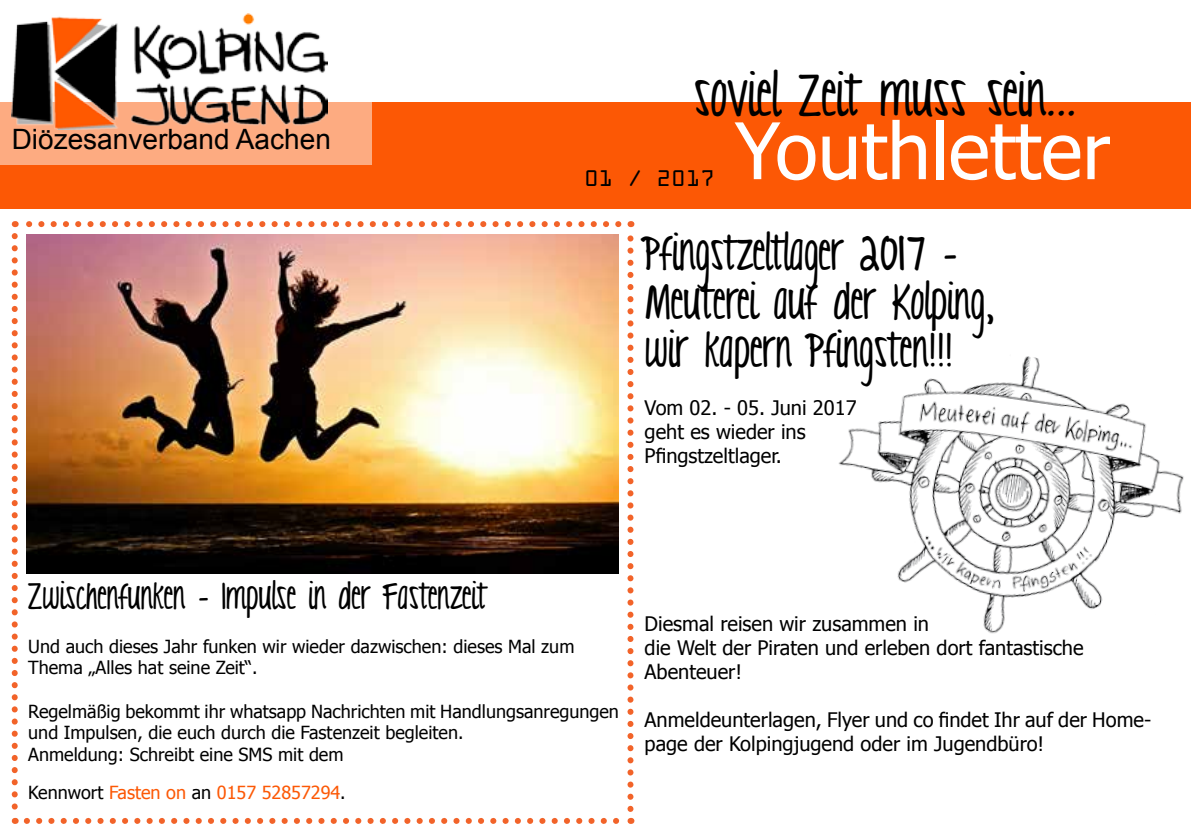
<style>
.page{position:relative;width:1191px;height:840px;background:#fff}
.page>*{position:absolute;margin:0;border:0;box-sizing:border-box;transform-origin:0 0}
.t1{font:78px "Tahoma";color:#fff}
.t2{font:48px "KG Love You Through It";color:#000}
.t3{font:40px/48px "KG Love You Through It";color:#000}
.t4{font:30px "KG Love You Through It";color:#000}
.t5{font:28px "Arial";color:#000}
.t6{font:24px "OCRA Extended";color:#000}
.t7{font:20px/24px "Tahoma";color:#000}
.t8{font:18px/21.6px "Tahoma";color:#000}
.t9{font:18px "Tahoma";color:#fc5805}
.s1{color:#000}
</style>
<div class="page">
<div style="left:0;top:102px;width:1191px;height:107px;background:#fc5805"></div>
<svg style="left:0;top:13px;width:371px;height:152px;fill:#fdab81"></svg>
<img style="left:12px;top:14px;width:315px;height:115px">
<img style="left:838px;top:356px;width:346px;height:278px">
<svg style="left:27px;top:817px;width:593px;height:6px"></svg>
<svg style="left:12px;top:236px;width:6px;height:587px"></svg>
<svg style="left:627px;top:221px;width:6px;height:587px"></svg>
<svg style="left:15px;top:221px;width:603px;height:6px"></svg>
<img style="left:26px;top:234px;width:593px;height:339px">
<h3 class="t5" style="left:12px;top:121px;width:321px">Diözesanverband Aachen</h3>
<h2 class="t2" style="left:693px;top:71px;width:384px">soviel Zeit muss sein...</h2>
<h3 class="t6" style="left:584px;top:165px;width:132px">01 / 2017</h3>
<h1 class="t1" style="left:735px;top:98px;width:377px">Youthletter</h1>
<h3 class="t3" style="left:644px;top:232px;width:352px">Pfingstzeltlager 2017 -<br>Meuterei auf der Kolping, wir kapern Pfingsten!!!</h3>
<p class="t7" style="left:644px;top:394px;width:213px">Vom 02. - 05. Juni 2017 geht es wieder ins<br>Pfingstzeltlager.</p>
<h3 class="t4" style="left:28px;top:581px;width:459px">Zwischenfunken - Impulse in der Fastenzeit</h3>
<p class="t8" style="left:28px;top:634px;width:548px">Und auch dieses Jahr funken wir wieder dazwischen: dieses Mal zum<br>Thema „Alles hat seine Zeit“.</p>
<p class="t8" style="left:28px;top:699px;width:592px">Regelmäßig bekommt ihr whatsapp Nachrichten mit Handlungsanregungen und Impulsen, die euch durch die Fastenzeit begleiten.<br>Anmeldung: Schreibt eine SMS mit dem</p>
<p class="t9" style="left:28px;top:780px;width:319px"><span class="s1">Kennwort</span> Fasten on <span class="s1">an</span> 0157 52857294<span class="s1">.</span></p>
<p class="t7" style="left:644px;top:610px;width:440px">Diesmal reisen wir zusammen in<br>die Welt der Piraten und erleben dort fantastische<br>Abenteuer!</p>
<p class="t7" style="left:644px;top:706px;width:508px">Anmeldeunterlagen, Flyer und co findet Ihr auf der Home&shy;page der Kolpingjugend oder im Jugendbüro!</p>
</div>
